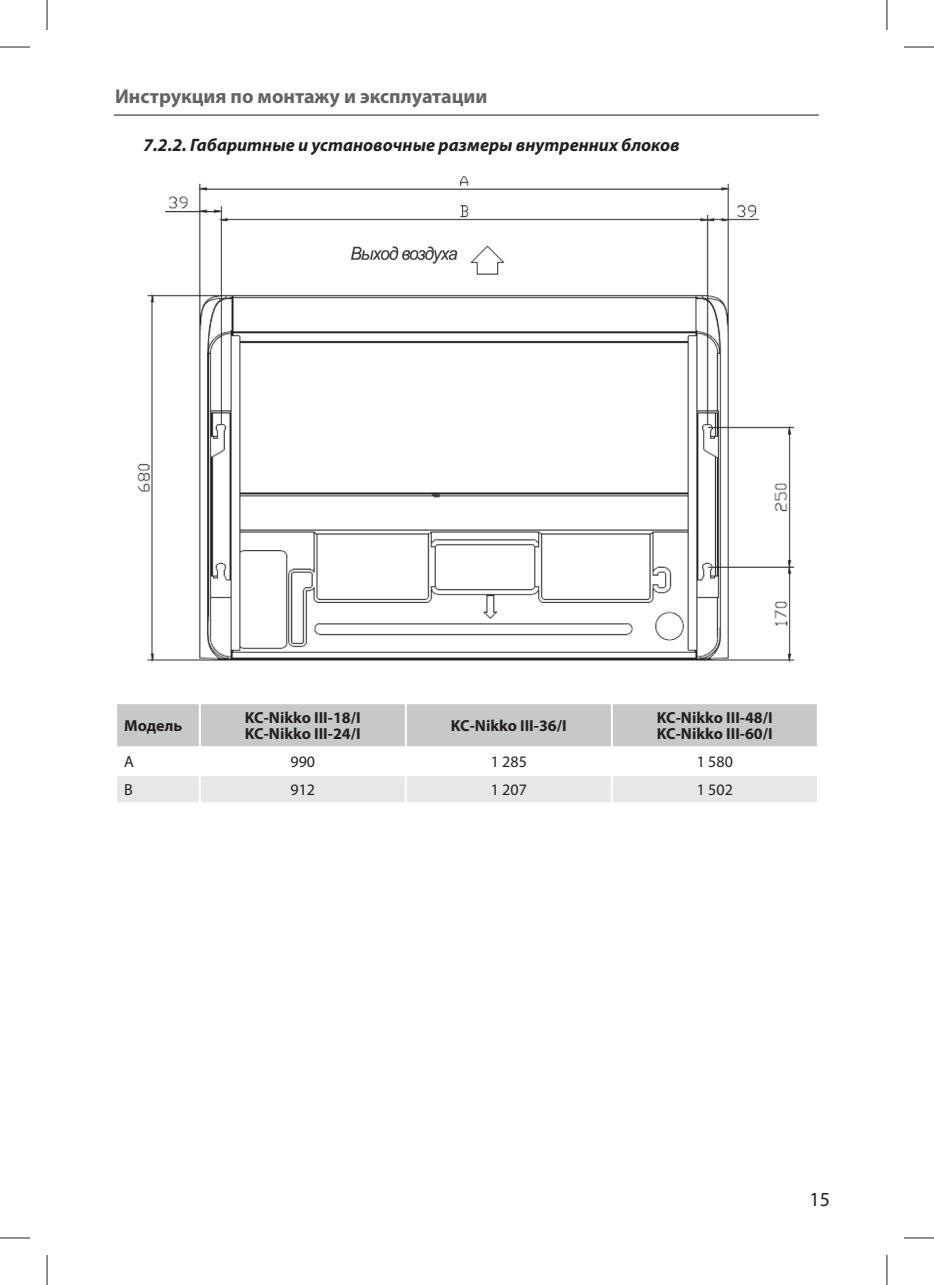
<style>
.page{position:relative;width:934px;height:1285px;background:#fff}
.page>*{position:absolute;margin:0;border:0;box-sizing:border-box;transform-origin:0 0}
.t1{font:700 20px "Myriad Pro";color:#636366}
.t2{font:20px "Myriad Pro";color:#231f20}
.t3{font:italic 700 18px "Myriad Pro";color:#231f20}
.t4{font:700 16px/16px "Myriad Pro";color:#231f20}
.t5{font:16px "Myriad Pro";color:#231f20}
</style>
<div class="page">
<hr style="left:114px;top:114px;width:704px;height:2px;background:#636366">
<img style="left:137px;top:177px;width:658px;height:486px">
<div style="left:117px;top:704px;width:699px;height:42px;background:#c7c8ca"></div>
<div style="left:117px;top:776px;width:699px;height:26px;background:#e6e7e9"></div>
<hr style="left:199px;top:704px;width:2px;height:42px;background:#fff">
<hr style="left:404px;top:704px;width:2px;height:42px;background:#fff">
<hr style="left:610px;top:704px;width:2px;height:42px;background:#fff">
<hr style="left:199px;top:776px;width:2px;height:26px;background:#fff">
<hr style="left:404px;top:776px;width:2px;height:26px;background:#fff">
<hr style="left:610px;top:776px;width:2px;height:26px;background:#fff">
<hr style="left:0;top:47px;width:30px;height:1px;background:#231f20">
<hr style="left:903px;top:47px;width:30px;height:1px;background:#231f20">
<hr style="left:0;top:1237px;width:30px;height:1px;background:#231f20">
<hr style="left:903px;top:1237px;width:30px;height:1px;background:#231f20">
<hr style="left:47px;top:0;width:1px;height:30px;background:#231f20">
<hr style="left:47px;top:1255px;width:1px;height:30px;background:#231f20">
<hr style="left:886px;top:0;width:1px;height:30px;background:#231f20">
<hr style="left:886px;top:1255px;width:1px;height:30px;background:#231f20">
<p class="t1" style="left:115px;top:85px;width:374px">Инструкция по монтажу и эксплуатации</p>
<p class="t3" style="left:143px;top:134px;width:537px">7.2.2. Габаритные и установочные размеры внутренних блоков</p>
<p class="t4" style="left:124px;top:717px;width:60px">Модель</p>
<p class="t4" style="left:245px;top:709px;width:117px">KC-Nikko III-18/I<br>KC-Nikko III-24/I</p>
<p class="t4" style="left:451px;top:717px;width:117px">KC-Nikko III-36/I</p>
<p class="t4" style="left:656px;top:709px;width:117px">KC-Nikko III-48/I<br>KC-Nikko III-60/I</p>
<p class="t5" style="left:124px;top:752px;width:11px">A</p>
<p class="t5" style="left:290px;top:752px;width:26px">990</p>
<p class="t5" style="left:490px;top:752px;width:38px">1 285</p>
<p class="t5" style="left:696px;top:752px;width:38px">1 580</p>
<p class="t5" style="left:124px;top:780px;width:10px">B</p>
<p class="t5" style="left:290px;top:780px;width:26px">912</p>
<p class="t5" style="left:490px;top:780px;width:38px">1 207</p>
<p class="t5" style="left:696px;top:780px;width:38px">1 502</p>
<p class="t2" style="left:809px;top:1187px;width:22px">15</p>
</div>
